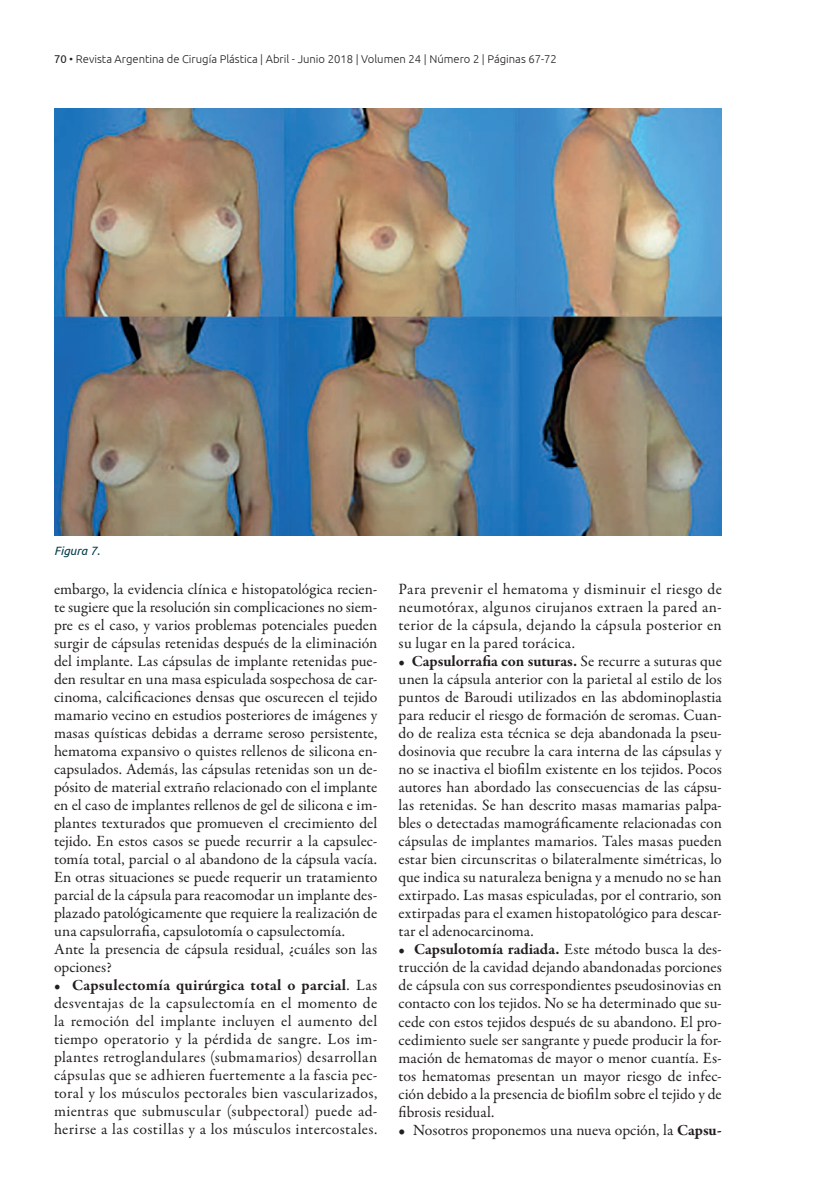
<style>
.page{position:relative;width:830px;height:1191px;background:#fff}
.page>*{position:absolute;margin:0;border:0;box-sizing:border-box;transform-origin:0 0}
.t1{font:15.75px/18px "Garamond Premr Pro";color:#231f20;text-align:justify}
.t2{font:italic 12px "Ubuntu";color:#023d4a}
.t3{font:300 11.25px "Ubuntu";color:#231f20}
.s1{font-weight:400}
.s2{font-weight:700}
</style>
<div class="page">
<img style="left:54px;top:108px;width:667px;height:428px">
<p class="t3" style="left:54px;top:52px;width:504px"><span class="s1">70</span> • Revista Argentina de Cirugía Plástica | Abril - Junio 2018 | Volumen 24 | Número 2 | Páginas 67-72</p>
<p class="t2" style="left:54px;top:543px;width:47px">Figura 7.</p>
<p class="t1" style="left:54px;top:580px;width:325px;text-align:left">embargo, la evidencia clínica e histopatológica recien&shy;te sugiere que la resolución sin complicaciones no siem&shy;pre es el caso, y varios problemas potenciales pueden surgir de cápsulas retenidas después de la eliminación del implante. Las cápsulas de implante retenidas pue&shy;den resultar en una masa espiculada sospechosa de car&shy;cinoma, calcificaciones densas que oscurecen el tejido mamario vecino en estudios posteriores de imágenes y masas quísticas debidas a derrame seroso persistente, hematoma expansivo o quistes rellenos de silicona en&shy;capsulados. Además, las cápsulas retenidas son un de&shy;pósito de material extraño relacionado con el implante en el caso de implantes rellenos de gel de silicona e im&shy;plantes texturados que promueven el crecimiento del tejido. En estos casos se puede recurrir a la capsulec&shy;tomía total, parcial o al abandono de la cápsula vacía.<br>En otras situaciones se puede requerir un tratamiento parcial de la cápsula para reacomodar un implante des&shy;plazado patológicamente que requiere la realización de una capsulorrafia, capsulotomía o capsulectomía.<br>Ante la presencia de cápsula residual, ¿cuáles son las opciones?</p>
<p class="t1" style="left:54px;top:976px;width:324px"><span class="s2">• Capsulectomía quirúrgica total o parcial</span>. Las desventajas de la capsulectomía en el momento de la remoción del implante incluyen el aumento del tiempo operatorio y la pérdida de sangre. Los im&shy;plantes retroglandulares (submamarios) desarrollan cápsulas que se adhieren fuertemente a la fascia pec&shy;toral y los músculos pectorales bien vascularizados, mientras que submuscular (subpectoral) puede ad&shy;herirse a las costillas y a los músculos intercostales.</p>
<p class="t1" style="left:398px;top:580px;width:324px">Para prevenir el hematoma y disminuir el riesgo de neumotórax, algunos cirujanos extraen la pared an&shy;terior de la cápsula, dejando la cápsula posterior en su lugar en la pared torácica.</p>
<p class="t1" style="left:398px;top:653px;width:324px"><span class="s2">• Capsulorrafia con suturas.</span> Se recurre a suturas que unen la cápsula anterior con la parietal al estilo de los puntos de Baroudi utilizados en las abdominoplastia para reducir el riesgo de formación de seromas. Cuan&shy;do de realiza esta técnica se deja abandonada la pseu&shy;dosinovia que recubre la cara interna de las cápsulas y no se inactiva el biofilm existente en los tejidos. Pocos autores han abordado las consecuencias de las cápsu&shy;las retenidas. Se han descrito masas mamarias palpa&shy;bles o detectadas mamográficamente relacionadas con cápsulas de implantes mamarios. Tales masas pueden estar bien circunscritas o bilateralmente simétricas, lo que indica su naturaleza benigna y a menudo no se han extirpado. Las masas espiculadas, por el contrario, son extirpadas para el examen histopatológico para descar&shy;tar el adenocarcinoma.</p>
<p class="t1" style="left:398px;top:941px;width:324px"><span class="s2">• Capsulotomía radiada.</span> Este método busca la des&shy;trucción de la cavidad dejando abandonadas porciones de cápsula con sus correspondientes pseudosinovias en contacto con los tejidos. No se ha determinado que su&shy;cede con estos tejidos después de su abandono. El pro&shy;cedimiento suele ser sangrante y puede producir la for&shy;mación de hematomas de mayor o menor cuantía. Es&shy;tos hematomas presentan un mayor riesgo de infec&shy;ción debido a la presencia de biofilm sobre el tejido y de fibrosis residual.</p>
<p class="t1" style="left:398px;top:1121px;width:324px">• Nosotros proponemos una nueva opción, la <span class="s2">Capsu-</span></p>
</div>
